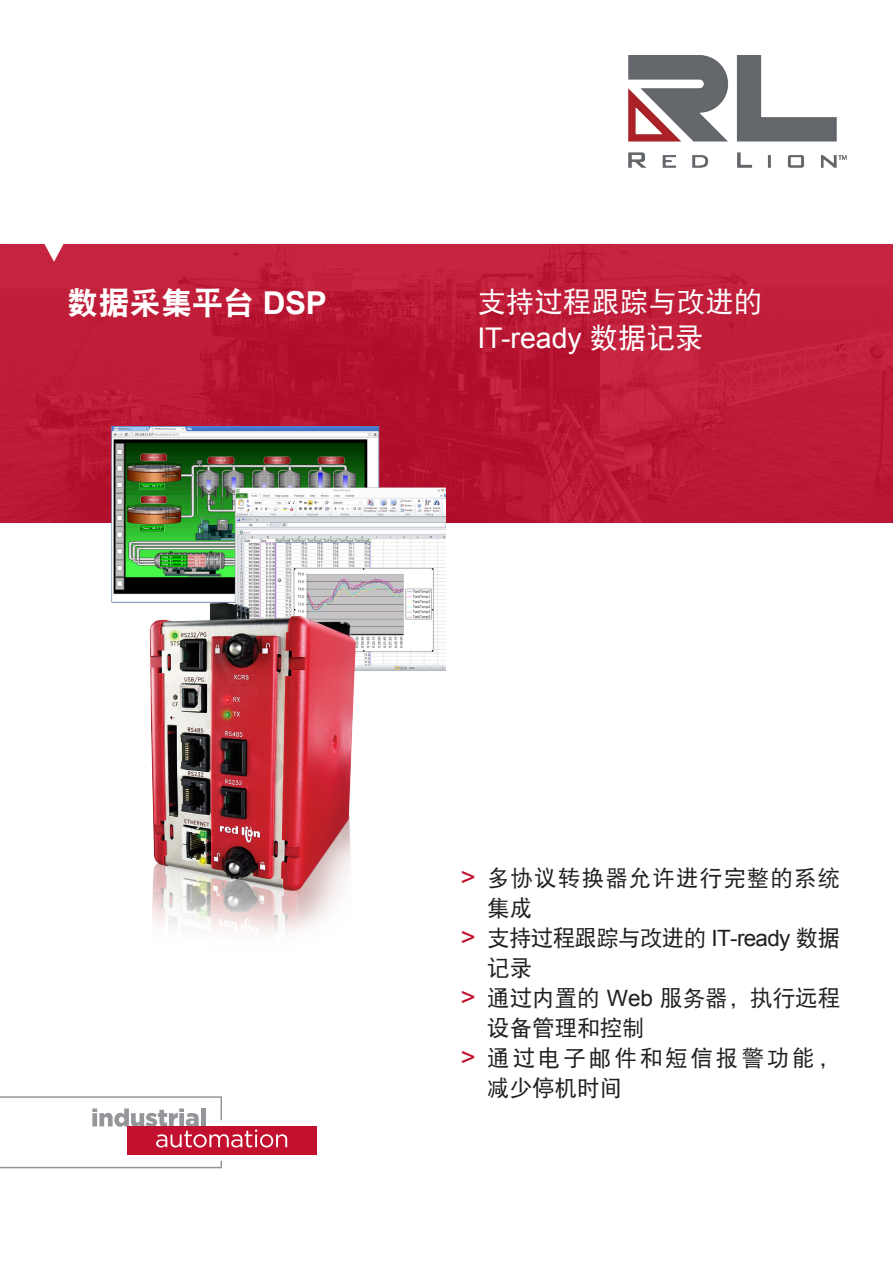
<style>
.page{position:relative;width:893px;height:1263px;background:#fff}
.page>*{position:absolute;margin:0;border:0;box-sizing:border-box;transform-origin:0 0}
.t1{font:31.5px "DF Hei GB W9";letter-spacing:-.01em;color:#fff}
.t2{font:28.5px/36px "DF Hei GB W5";color:#fff}
.t3{font:22.5px/30px "DF Hei GB W5";color:#231f20}
.t4{font:22.5px/30px "DF Hei GB W5";letter-spacing:-.03em;color:#231f20}
.t5{font:22.5px/30px "DF Hei GB W5";letter-spacing:.13em;color:#231f20}
.t6{font:22.5px/30px "DF Hei GB W5";letter-spacing:.05em;color:#231f20}
.s1{font-family:"Arial";font-weight:700}
.s2{font-family:"Arial"}
.s3{font-family:"Arial";font-size:25.5px;color:#c3102f}
</style>
<div class="page">
<div style="left:0;top:244px;width:893px;height:279px;background:linear-gradient(to right,#bb1935,#be1d38)"></div>
<img style="left:107px;top:426px;width:339px;height:508px">
<div style="left:128px;top:1126px;width:188px;height:29px;background:#c3102f"></div>
<svg style="left:0;top:1161px;width:222px;height:7px"></svg>
<svg style="left:0;top:1096px;width:287px;height:51px"></svg>
<svg style="left:44px;top:244px;width:20px;height:18px"></svg>
<img style="left:629px;top:56px;width:217px;height:112px">
<p class="t1" style="left:67px;top:286px;width:261px">数据采集平台 <span class="s1">DSP</span></p>
<p class="t2" style="left:477px;top:283px;width:286px">支持过程跟踪与改进的<br><span class="s2">IT-ready</span> 数据记录</p>
<p class="t6" style="left:487px;top:862px;width:354px;text-indent:-26px"><span class="s3">&gt;</span> 多协议转换器允许进行完整的系统集成</p>
<p class="t4" style="left:487px;top:922px;width:354px;text-indent:-26px"><span class="s3">&gt;</span> 支持过程跟踪与改进的 <span class="s2">IT-ready</span> 数据记录</p>
<p class="t3" style="left:487px;top:982px;width:354px;text-indent:-26px"><span class="s3">&gt;</span> 通过内置的 <span class="s2">Web</span> 服务器，执行远程设备管理和控制</p>
<p class="t5" style="left:487px;top:1042px;width:354px;text-indent:-26px"><span class="s3">&gt;</span> 通过电子邮件和短信报警功能，减少停机时间</p>
</div>
